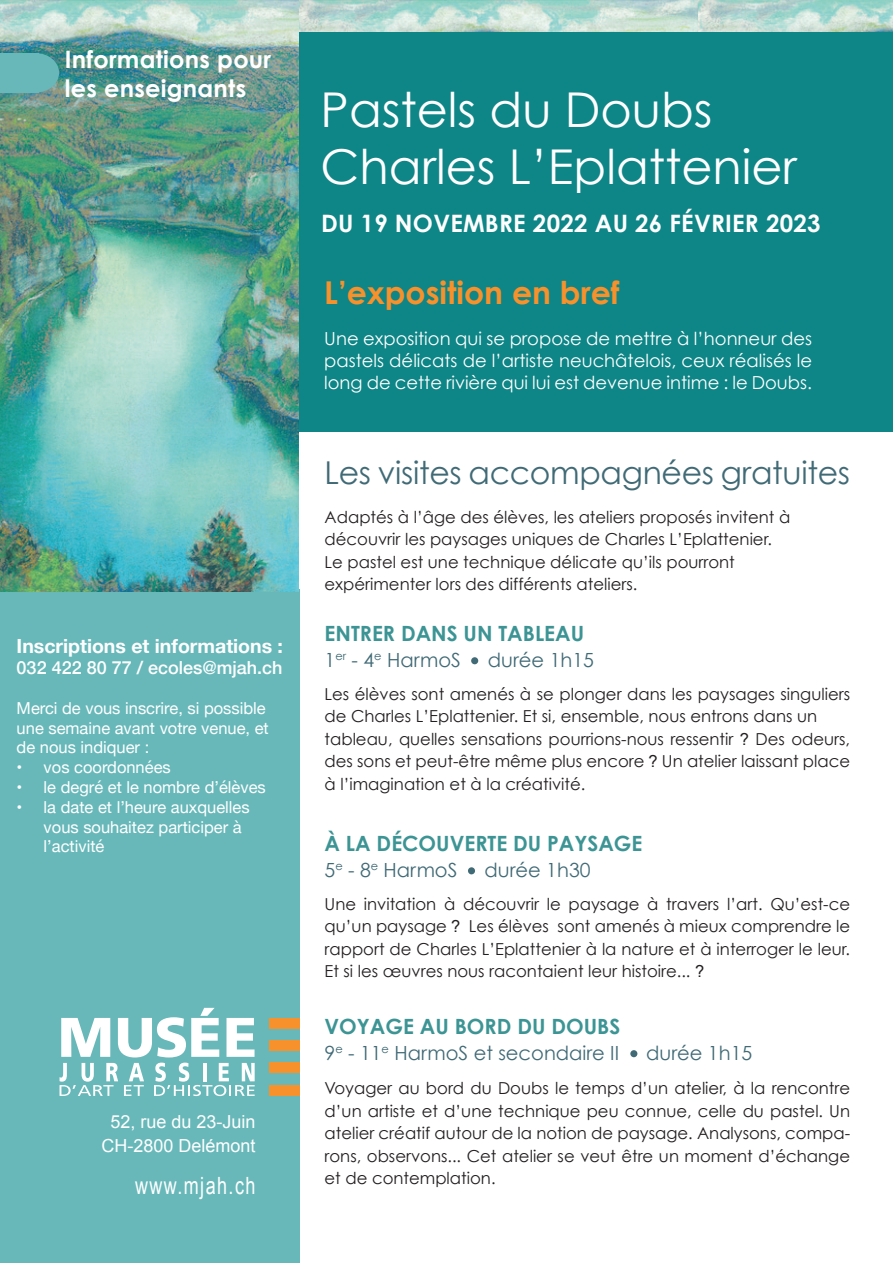
<style>
.page{position:relative;width:893px;height:1263px;background:#fff}
.page>*{position:absolute;margin:0;border:0;box-sizing:border-box;transform-origin:0 0}
.t1{font:48px/57.6px "Century Gothic";color:#fff}
.t2{font:31.5px "Century Gothic";letter-spacing:-.01em;color:#406a76}
.t3{font:700 31.5px "Century Gothic";color:#f6912c}
.t4{font:700 24px/28.8px "Century Gothic";letter-spacing:.01em;color:#fff}
.t5{font:23.7px "Arial";letter-spacing:.08em;color:#fff;scale:.76 1}
.t6{font:700 21px "Century Gothic";color:#3c9494}
.t7{font:19.5px "Century Gothic";color:#406a76}
.t8{font:700 19.5px "Helvetica Neue";color:#fff}
.t9{font:18px/21.6px "Century Gothic";color:#fff;text-align:justify}
.t10{font:18px/24px "Arial";color:#fff;text-align:center}
.t11{font:500 18px "Helvetica Neue";color:#fff}
.t12{font:16.5px/22.5px "Century Gothic";color:#231f20}
.t13{font:16.5px/19.8px "Helvetica Neue";color:#fff}
.s1{font-family:"Arial"}
</style>
<div class="page">
<div style="left:299px;top:0;width:594px;height:432px;background:#0e8586"></div>
<div style="left:0;top:590px;width:299px;height:673px;background:#68b8ba"></div>
<div style="left:468px;top:867px;width:7px;height:8px;background:#406a76;border-radius:3px"></div>
<div style="left:630px;top:1050px;width:7px;height:7px;background:#406a76;border-radius:50%"></div>
<div style="left:471px;top:657px;width:7px;height:7px;background:#406a76;border-radius:50%"></div>
<img style="left:0;top:0;width:299px;height:592px">
<img style="left:299px;top:0;width:594px;height:32px">
<div style="left:0;top:53px;width:38px;height:39px;background:#68b8ba"></div>
<div style="left:13px;top:53px;width:46px;height:39px;background:#68b8ba;border-radius:50%"></div>
<div style="left:269px;top:1018px;width:30px;height:10px;background:#f6912c"></div>
<div style="left:269px;top:1040px;width:30px;height:11px;background:#f6912c"></div>
<div style="left:269px;top:1062px;width:30px;height:11px;background:#f6912c"></div>
<div style="left:269px;top:1085px;width:30px;height:11px;background:#f6912c"></div>
<svg style="left:60px;top:1008px;width:195px;height:88px"></svg>
<h3 class="t4" style="left:65px;top:44px;width:208px">informations pour les enseignants</h3>
<p class="t8" style="left:17px;top:630px;width:268px">Inscriptions et informations :</p>
<p class="t11" style="left:17px;top:653px;width:267px">032 422 80 77 / ecoles@mjah.ch</p>
<p class="t13" style="left:17px;top:699px;width:254px">Merci de vous inscrire, si possible une semaine avant votre venue, et de nous indiquer :</p>
<p class="t13" style="left:17px;top:758px;width:156px">• vos coordonnées</p>
<p class="t13" style="left:17px;top:778px;width:251px">• le degré et le nombre d’élèves</p>
<p class="t13" style="left:44px;top:798px;width:207px;text-indent:-27px">• la date et l’heure auxquelles vous souhaitez participer à l’activité</p>
<p class="t10" style="left:101px;top:1110px;width:156px">52, rue du 23-Juin<br>CH-2800 Delémont</p>
<h3 class="t5" style="left:135px;top:1170px;width:160px">www.mjah.ch</h3>
<h1 class="t1" style="left:321px;top:80px;width:478px">Pastels du Doubs<br>Charles L’Eplattenier</h1>
<h3 class="t4" style="left:321px;top:208px;width:501px">DU 19 N OVEMBRE 2022 AU 26 FÉVRIER 2023</h3>
<h2 class="t3" style="left:324px;top:273px;width:297px">L’exposition en bref</h2>
<p class="t9" style="left:324px;top:328px;width:489px">Une exposition qui se propose de mettre à l’honneur des pastels délicats de l’artiste neuchâtelois, ceux réalisés le long de cette rivière qui lui est devenue intime : le Doubs.</p>
<h2 class="t2" style="left:325px;top:453px;width:527px">Les visites accompagnées gratuites</h2>
<p class="t12" style="left:325px;top:505px;width:467px">Adaptés à l’âge des élèves, les ateliers proposés invitent à découvrir les paysages uniques de Charles L’Eplattenier.<br>Le pastel est une technique délicate qu’ils pourront expérimenter lors des différents ateliers.</p>
<p class="t6" style="left:325px;top:620px;width:261px">Entrer dans un tableau</p>
<p class="t7" style="left:325px;top:648px;width:138px">1<sup>er</sup> - 4<sup>e</sup> HarmoS</p>
<p class="t7" style="left:488px;top:648px;width:108px">durée 1h15</p>
<p class="t12" style="left:325px;top:682px;width:527px">Les élèves sont amenés à se plonger dans les paysages singuliers de Charles L’Eplattenier. Et si, ensemble, nous entrons dans un tableau, quelles sensations pourrions-nous ressentir <span class="s1">?</span> Des odeurs, des sons et peut-être même plus encore <span class="s1">?</span> Un atelier laissant place à l’imagination et à la créativité.</p>
<p class="t6" style="left:325px;top:830px;width:317px">à LA DéCOUVERTE DU paysage</p>
<p class="t7" style="left:325px;top:858px;width:134px">5<sup>e</sup> - 8<sup>e</sup> HarmoS</p>
<p class="t7" style="left:484px;top:858px;width:108px">durée 1h30</p>
<p class="t12" style="left:325px;top:892px;width:527px;text-align:justify">Une invitation à découvrir le paysage à travers l’art. Qu’est-ce qu’un paysage <span class="s1">?</span> Les élèves sont amenés à mieux comprendre le rapport de Charles L’Eplattenier à la nature et à interroger le leur.<br>Et si les œuvres nous racontaient leur histoire... <span class="s1">?</span></p>
<p class="t6" style="left:325px;top:1013px;width:297px">voyage au bo rd du doubs</p>
<p class="t7" style="left:325px;top:1041px;width:296px">9<sup>e</sup> - 11<sup>e</sup> HarmoS et secondaire II</p>
<p class="t7" style="left:646px;top:1041px;width:108px">durée 1h15</p>
<p class="t12" style="left:325px;top:1077px;width:527px;text-align:justify">Voyager au bord du Doubs le temps d’un atelier, à la rencontre d’un artiste et d’une technique peu connue, celle du pastel. Un atelier créatif autour de la notion de paysage. Analysons, compa&shy;rons, observons... Cet atelier se veut être un moment d’échange et de contemplation.</p>
</div>
